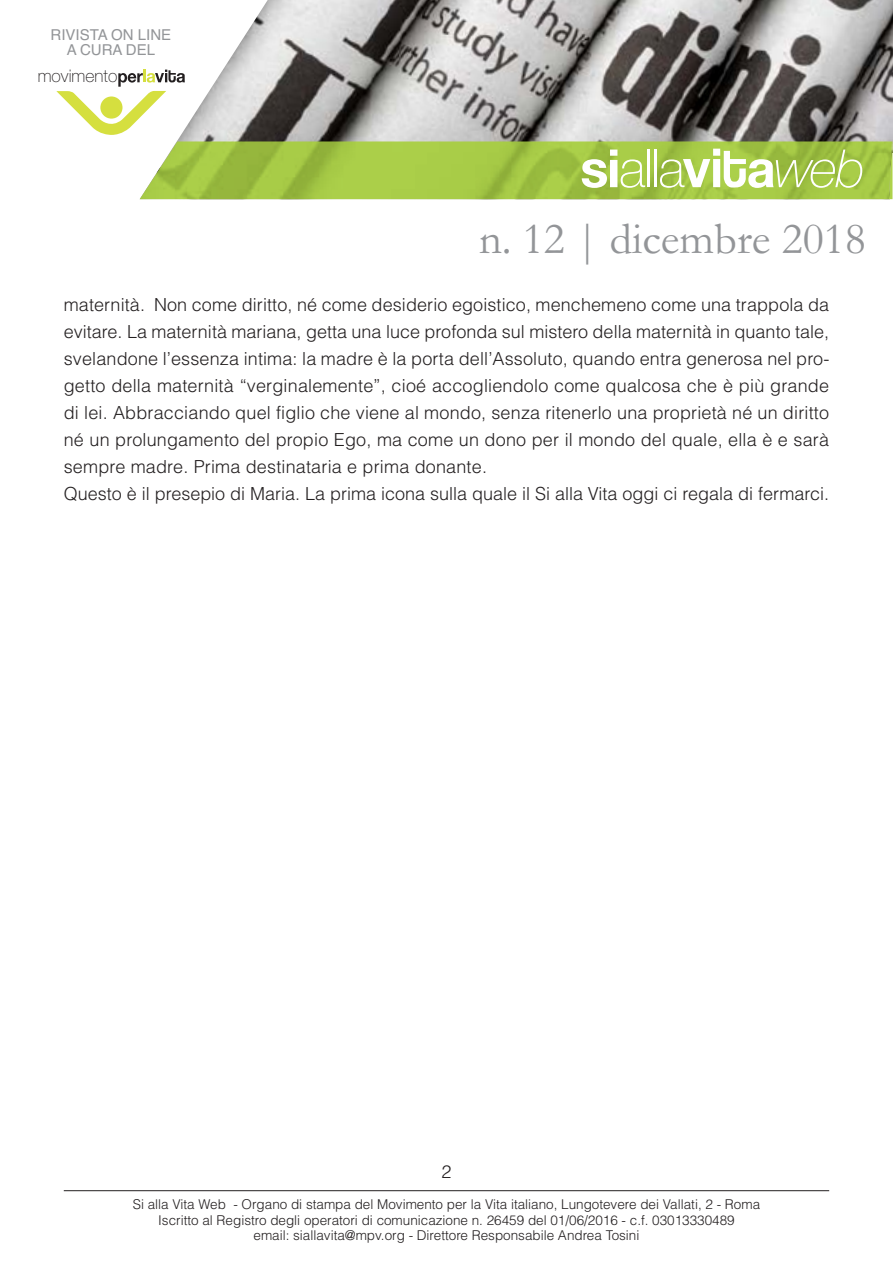
<style>
.page{position:relative;width:893px;height:1263px;background:#fff}
.page>*{position:absolute;margin:0;border:0;box-sizing:border-box;transform-origin:0 0}
.t1{font:100 52.65px "Helvetica Neue";color:#fff}
.t2{font:italic 100 52.65px "Helvetica Neue";color:#fff}
.t3{font:44.85px "Garamond";color:#939598}
.t4{font:300 18px/27px "Helvetica";letter-spacing:.01em;color:#231f20}
.t5{font:100 17.4px "Helvetica Neue";color:#231f20}
.t6{font:15px/15px "Helvetica";color:#939598;text-align:center}
.t7{font:300 13.5px/15.8px "Helvetica";color:#231f20;text-align:center}
.s1{font-weight:700}
</style>
<div class="page">
<img style="left:143px;top:0;width:750px;height:199px">
<img style="left:140px;top:141px;width:752px;height:58px">
<svg style="left:683px;top:149px;width:91px;height:39px"></svg>
<hr style="left:64px;top:1190px;width:765px;height:1px;background:#231f20">
<svg style="left:56px;top:70px;width:129px;height:65px"></svg>
<p class="t6" style="left:51px;top:27px;width:122px">RIVISTA ON LINE<br>A CURA DEL</p>
<p class="t5" style="left:38px;top:70px;width:81px">movimento</p>
<p class="t1" style="left:580px;top:150px;width:106px"><span class="s1">si</span>alla</p>
<p class="t2" style="left:774px;top:150px;width:92px">web</p>
<p class="t3" style="left:479px;top:211px;width:388px">n. 12 | dicembre 2018</p>
<p class="t4" style="left:64px;top:291px;width:767px">maternità. Non come diritto, né come desiderio egoistico, menchemeno come una trappola da evitare. La maternità mariana, getta una luce profonda sul mistero della maternità in quanto tale, svelandone l’essenza intima: la madre è la porta dell’Assoluto, quando entra generosa nel pro&shy;getto della maternità “verginalemente”, cioé accogliendolo come qualcosa che è più grande di lei. Abbracciando quel figlio che viene al mondo, senza ritenerlo una proprietà né un diritto né un prolungamento del propio Ego, ma come un dono per il mondo del quale, ella è e sarà sempre madre. Prima destinataria e prima donante.<br>Questo è il presepio di Maria. La prima icona sulla quale il Si alla Vita oggi ci regala di fermarci.</p>
<p class="t4" style="left:441px;top:1158px;width:12px">2</p>
<p class="t7" style="left:133px;top:1196px;width:629px">Si alla Vita Web - Organo di stampa del Movimento per la Vita italiano, Lungotevere dei Vallati, 2 - Roma<br>Iscritto al Registro degli operatori di comunicazione n. 26459 del 01/06/2016 - c.f. 03013330489<br>email: siallavita@mpv.org - Direttore Responsabile Andrea Tosini</p>
</div>
